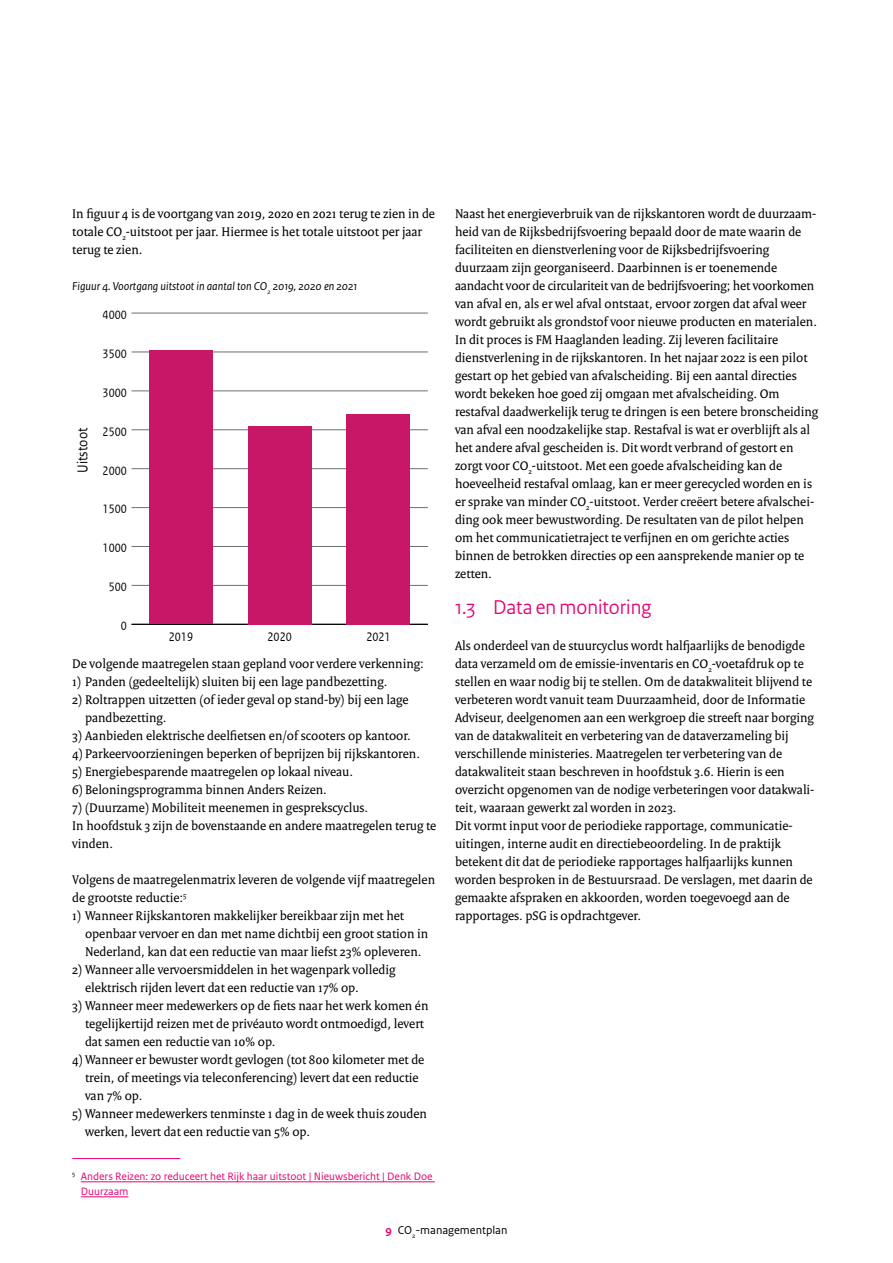
<style>
.page{position:relative;width:893px;height:1263px;background:#fff}
.page>*{position:absolute;margin:0;border:0;box-sizing:border-box;transform-origin:0 0}
.P_Broodtekst{font:21px "Rijksoverheid Sans Heading";color:#e40375}
.t1{font:15px "Rijksoverheid Sans Text TT Regular 2";color:#000;scale:.89 1}
.P_Broodtekst-2{font:13.5px/18px "Rijksoverheid Serif";color:#000}
.Opsomming_Cijfer_2{font:13.5px/18px "Rijksoverheid Serif";color:#000}
.t2{font:12.9px "Rijksoverheid Sans Text TT";color:#000;scale:.89 1}
.Fotobijschrift{font:italic 12px "Rijksoverheid Sans Text";color:#000}
.t3{font:12px "Rijksoverheid Sans Text";color:#000}
.Voetnoot{font:11.25px/15px "Rijksoverheid Sans Text";color:#e40375}
.s1{font-weight:700;color:#e40375}
</style>
<div class="page">
<hr style="left:132px;top:624px;width:296px;height:1px;background:#000">
<hr style="left:132px;top:585px;width:296px;height:1px;background:#6d6e71">
<hr style="left:132px;top:546px;width:296px;height:1px;background:#6d6e71">
<hr style="left:132px;top:507px;width:296px;height:1px;background:#6d6e71">
<hr style="left:132px;top:468px;width:296px;height:1px;background:#6d6e71">
<hr style="left:132px;top:429px;width:296px;height:1px;background:#6d6e71">
<hr style="left:132px;top:390px;width:296px;height:1px;background:#6d6e71">
<hr style="left:132px;top:352px;width:296px;height:1px;background:#6d6e71">
<hr style="left:132px;top:313px;width:296px;height:1px;background:#6d6e71">
<div style="left:149px;top:350px;width:64px;height:274px;background:#c81766"></div>
<div style="left:248px;top:426px;width:63px;height:198px;background:#c81766"></div>
<div style="left:347px;top:414px;width:63px;height:210px;background:#c81766"></div>
<hr style="left:72px;top:1158px;width:108px;height:1px;background:#e40375">
<hr style="left:81px;top:1181px;width:354px;height:1px;background:#e40375">
<hr style="left:81px;top:1196px;width:47px;height:1px;background:#e40375">
<p class="P_Broodtekst-2" style="left:72px;top:204px;width:364px">In figuur 4 is de voortgang van 2019, 2020 en 2021 terug te zien in de totale CO<sub>2</sub>-uitstoot per jaar. Hiermee is het totale uitstoot per jaar terug te zien.</p>
<p class="Fotobijschrift" style="left:72px;top:279px;width:287px">Figuur 4. Voortgang uitstoot in aantal ton CO<sub>2</sub> 2019, 2020 en 2021</p>
<p class="t2" style="left:103px;top:307px;width:29px">4000</p>
<p class="t2" style="left:103px;top:346px;width:29px">3500</p>
<p class="t1" style="left:74px;top:473px;width:52px;rotate:-90deg">Uitstoot</p>
<p class="t2" style="left:103px;top:385px;width:29px">3000</p>
<p class="t2" style="left:103px;top:424px;width:29px">2500</p>
<p class="t2" style="left:103px;top:463px;width:29px">2000</p>
<p class="t2" style="left:103px;top:502px;width:29px">1500</p>
<p class="t2" style="left:103px;top:541px;width:29px">1000</p>
<p class="t2" style="left:109px;top:580px;width:22px">500</p>
<p class="t2" style="left:121px;top:618px;width:8px">0</p>
<p class="t2" style="left:169px;top:629px;width:29px">2019</p>
<p class="t2" style="left:268px;top:629px;width:29px">2020</p>
<p class="t2" style="left:366px;top:629px;width:29px">2021</p>
<p class="P_Broodtekst-2" style="left:72px;top:654px;width:353px">De volgende maatregelen staan gepland voor verdere verkenning:</p>
<p class="Opsomming_Cijfer_2" style="left:72px;top:672px;width:317px">1) Panden (gedeeltelijk) sluiten bij een lage pandbezetting.</p>
<p class="Opsomming_Cijfer_2" style="left:85px;top:690px;width:325px;text-indent:-13px">2) Roltrappen uitzetten (of ieder geval op stand-by) bij een lage pandbezetting.</p>
<p class="Opsomming_Cijfer_2" style="left:72px;top:726px;width:340px">3) Aanbieden elektrische deelfietsen en/of scooters op kantoor.</p>
<p class="Opsomming_Cijfer_2" style="left:72px;top:744px;width:349px">4) Parkeervoorzieningen beperken of beprijzen bij rijkskantoren.</p>
<p class="Opsomming_Cijfer_2" style="left:72px;top:762px;width:282px">5) Energiebesparende maatregelen op lokaal niveau.</p>
<p class="Opsomming_Cijfer_2" style="left:72px;top:780px;width:256px">6) Beloningsprogramma binnen Anders Reizen.</p>
<p class="Opsomming_Cijfer_2" style="left:72px;top:798px;width:297px">7) (Duurzame) Mobiliteit meenemen in gesprekscyclus.</p>
<p class="P_Broodtekst-2" style="left:72px;top:816px;width:366px">In hoofdstuk 3 zijn de bovenstaande en andere maatregelen terug te vinden.</p>
<p class="P_Broodtekst-2" style="left:72px;top:870px;width:364px">Volgens de maatregelenmatrix leveren de volgende vijf maatregelen de grootste reductie:<sup>5</sup></p>
<p class="Opsomming_Cijfer_2" style="left:85px;top:906px;width:345px;text-indent:-13px">1) Wanneer Rijkskantoren makkelijker bereikbaar zijn met het openbaar vervoer en dan met name dichtbij een groot station in<br>Nederland, kan dat een reductie van maar liefst 23% opleveren.</p>
<p class="Opsomming_Cijfer_2" style="left:85px;top:960px;width:312px;text-indent:-13px">2) Wanneer alle vervoersmiddelen in het wagenpark volledig elektrisch rijden levert dat een reductie van 17% op.</p>
<p class="Opsomming_Cijfer_2" style="left:85px;top:996px;width:345px;text-indent:-13px">3) Wanneer meer medewerkers op de fiets naar het werk komen én tegelijkertijd reizen met de privéauto wordt ontmoedigd, levert dat samen een reductie van 10% op.</p>
<p class="Opsomming_Cijfer_2" style="left:85px;top:1050px;width:341px;text-indent:-13px">4) Wanneer er bewuster wordt gevlogen (tot 800 kilometer met de trein, of meetings via teleconferencing) levert dat een reductie van 7% op.</p>
<p class="Opsomming_Cijfer_2" style="left:85px;top:1104px;width:343px;text-indent:-13px">5) Wanneer medewerkers tenminste 1 dag in de week thuis zouden werken, levert dat een reductie van 5% op.</p>
<p class="Voetnoot" style="left:81px;top:1169px;width:353px;text-indent:-9px"><sup>5</sup> Anders Reizen: zo reduceert het Rijk haar uitstoot | Nieuwsbericht | Denk Doe<br>Duurzaam</p>
<p class="P_Broodtekst-2" style="left:455px;top:204px;width:365px">Naast het energieverbruik van de rijkskantoren wordt de duurzaam&shy;heid van de Rijksbedrijfsvoering bepaald door de mate waarin de faciliteiten en dienstverlening voor de Rijksbedrijfsvoering duurzaam zijn georganiseerd. Daarbinnen is er toenemende aandacht voor de circulariteit van de bedrijfsvoering; het voorkomen van afval en, als er wel afval ontstaat, ervoor zorgen dat afval weer wordt gebruikt als grondstof voor nieuwe producten en materialen.<br>In dit proces is FM Haaglanden leading. Zij leveren facilitaire dienstverlening in de rijkskantoren. In het najaar 2022 is een pilot gestart op het gebied van afvalscheiding. Bij een aantal directies wordt bekeken hoe goed zij omgaan met afvalscheiding. Om restafval daadwerkelijk terug te dringen is een betere bronscheiding van afval een noodzakelijke stap. Restafval is wat er overblijft als al het andere afval gescheiden is. Dit wordt verbrand of gestort en zorgt voor CO<sub>2</sub>-uitstoot. Met een goede afvalscheiding kan de hoeveelheid restafval omlaag, kan er meer gerecycled worden en is er sprake van minder CO<sub>2</sub>-uitstoot. Verder creëert betere afvalschei&shy;ding ook meer bewustwording. De resultaten van de pilot helpen om het communicatietraject te verfijnen en om gerichte acties binnen de betrokken directies op een aansprekende manier op te zetten.</p>
<p class="P_Broodtekst" style="left:455px;top:595px;width:198px">1.3 Data en monitoring</p>
<p class="P_Broodtekst-2" style="left:455px;top:636px;width:361px">Als onderdeel van de stuurcyclus wordt halfjaarlijks de benodigde data verzameld om de emissie-inventaris en CO<sub>2</sub>-voetafdruk op te stellen en waar nodig bij te stellen. Om de datakwaliteit blijvend te verbeteren wordt vanuit team Duurzaamheid, door de Informatie Adviseur, deelgenomen aan een werkgroep die streeft naar borging van de datakwaliteit en verbetering van de dataverzameling bij verschillende ministeries. Maatregelen ter verbetering van de datakwaliteit staan beschreven in hoofdstuk 3.6. Hierin is een overzicht opgenomen van de nodige verbeteringen voor datakwali&shy;teit, waaraan gewerkt zal worden in 2023.<br>Dit vormt input voor de periodieke rapportage, communicatie&shy;uitingen, interne audit en directiebeoordeling. In de praktijk betekent dit dat de periodieke rapportages halfjaarlijks kunnen worden besproken in de Bestuursraad. De verslagen, met daarin de gemaakte afspraken en akkoorden, worden toegevoegd aan de rapportages. pSG is opdrachtgever.</p>
<p class="t3" style="left:385px;top:1223px;width:123px"><span class="s1">9</span> CO<sub>2</sub>-managementplan</p>
</div>
